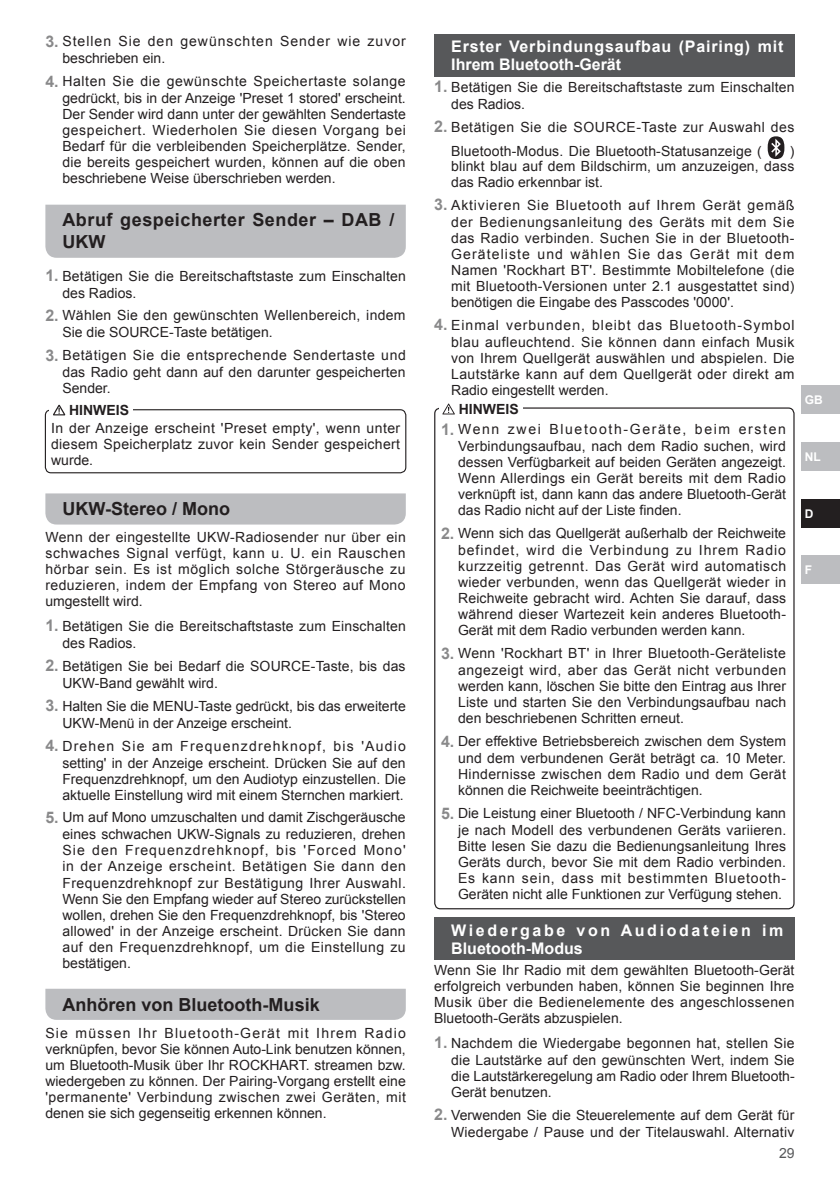
<style>
.page{position:relative;width:840px;height:1191px;background:#fff}
.page>*{position:absolute;margin:0;border:0;box-sizing:border-box;transform-origin:0 0}
.t1{font:700 18px "Arial";color:#231f20}
.t2{font:700 18px/22px "Arial";letter-spacing:.03em;color:#231f20}
.t3{font:700 16px/18px "Arial";letter-spacing:.05em;color:#fff}
.t4{font:700 16px/18px "Arial";letter-spacing:.165em;color:#fff}
.t5{font:14px/16.2px "Arial";color:#231f20;text-align:justify}
.t6{font:14px/17px "Arial";letter-spacing:.02em;color:#231f20}
.t7{font:14px/17px "Arial";letter-spacing:.07em;color:#231f20}
.t8{font:700 14px "Arial";color:#231f20}
.t9{font:14px "Arial";color:#57585a}
.t10{font:700 12px "Arial";color:#fff}
.s1{font-weight:700;font-size:16px;color:#89898a}
</style>
<div class="page">
<div style="left:801px;top:386px;width:38px;height:28px;background:#bcbdc0"></div>
<div style="left:801px;top:442px;width:38px;height:29px;background:#bcbdc0"></div>
<div style="left:801px;top:499px;width:38px;height:28px;background:#231f20"></div>
<div style="left:801px;top:556px;width:38px;height:28px;background:#bcbdc0"></div>
<div style="left:45px;top:205px;width:360px;height:53px;background:#bcbdc0"></div>
<div style="left:45px;top:409px;width:361px;height:64px;border:1px solid #231f20;border-radius:6px"></div>
<div style="left:45px;top:493px;width:360px;height:31px;background:#bcbdc0"></div>
<div style="left:45px;top:988px;width:360px;height:31px;background:#bcbdc0"></div>
<div style="left:49px;top:403px;width:84px;height:14px;background:#fff"></div>
<svg style="left:53px;top:405px;width:12px;height:10px"></svg>
<div style="left:434px;top:34px;width:360px;height:43px;background:#57585a"></div>
<div style="left:434px;top:917px;width:360px;height:43px;background:#57585a"></div>
<svg style="left:767px;top:136px;width:17px;height:23px"></svg>
<svg style="left:442px;top:403px;width:12px;height:11px"></svg>
<p class="t7" style="left:62px;top:34px;width:345px;text-indent:-17px"><span class="s1">3.</span> Stellen Sie den gewünschten Sender wie zuvor beschrieben ein.</p>
<p class="t5" style="left:62px;top:75px;width:345px;text-indent:-17px"><span class="s1">4.</span> Halten Sie die gewünschte Speichertaste solange gedrückt, bis in der Anzeige 'Preset 1 stored' erscheint.<br>Der Sender wird dann unter der gewählten Sendertaste gespeichert. Wiederholen Sie diesen Vorgang bei Bedarf für die verbleibenden Speicherplätze. Sender, die bereits gespeichert wurden, können auf die oben beschriebene Weise überschrieben werden.</p>
<p class="t2" style="left:62px;top:211px;width:333px">Abruf gespeicherter Sender – DAB /<br>UKW</p>
<p class="t5" style="left:62px;top:268px;width:345px;line-height:17px;text-indent:-17px"><span class="s1">1.</span> Betätigen Sie die Bereitschaftstaste zum Einschalten des Radios.</p>
<p class="t6" style="left:62px;top:308px;width:344px;text-indent:-17px"><span class="s1">2.</span> Wählen Sie den gewünschten Wellenbereich, indem<br>Sie die SOURCE-Taste betätigen.</p>
<p class="t5" style="left:62px;top:348px;width:345px;text-indent:-17px"><span class="s1">3.</span> Betätigen Sie die entsprechende Sendertaste und das Radio geht dann auf den darunter gespeicherten Sender.</p>
<p class="t8" style="left:69px;top:405px;width:61px">HINWEIS</p>
<p class="t5" style="left:51px;top:421px;width:350px">In der Anzeige erscheint 'Preset empty', wenn unter diesem Speicherplatz zuvor kein Sender gespeichert wurde.</p>
<p class="t1" style="left:62px;top:502px;width:169px">UKW-Stereo / Mono</p>
<p class="t5" style="left:45px;top:530px;width:362px">Wenn der eingestellte UKW-Radiosender nur über ein schwaches Signal verfügt, kann u. U. ein Rauschen hörbar sein. Es ist möglich solche Störgeräusche zu reduzieren, indem der Empfang von Stereo auf Mono umgestellt wird.</p>
<p class="t5" style="left:62px;top:618px;width:345px;line-height:17px;text-indent:-17px"><span class="s1">1.</span> Betätigen Sie die Bereitschaftstaste zum Einschalten des Radios.</p>
<p class="t5" style="left:62px;top:658px;width:344px;line-height:17px;text-indent:-17px"><span class="s1">2.</span> Betätigen Sie bei Bedarf die SOURCE-Taste, bis das<br>UKW-Band gewählt wird.</p>
<p class="t5" style="left:62px;top:698px;width:345px;line-height:17px;text-indent:-17px"><span class="s1">3.</span> Halten Sie die MENU-Taste gedrückt, bis das erweiterte<br>UKW-Menü in der Anzeige erscheint.</p>
<p class="t5" style="left:62px;top:738px;width:345px;text-indent:-17px"><span class="s1">4.</span> Drehen Sie am Frequenzdrehknopf, bis 'Audio setting' in der Anzeige erscheint. Drücken Sie auf den Frequenzdrehknopf, um den Audiotyp einzustellen. Die aktuelle Einstellung wird mit einem Sternchen markiert.</p>
<p class="t5" style="left:62px;top:810px;width:345px;text-indent:-17px"><span class="s1">5.</span> Um auf Mono umzuschalten und damit Zischgeräusche eines schwachen UKW-Signals zu reduzieren, drehen Sie den Frequenzdrehknopf, bis 'Forced Mono' in der Anzeige erscheint. Betätigen Sie dann den Frequenzdrehknopf zur Bestätigung Ihrer Auswahl.<br>Wenn Sie den Empfang wieder auf Stereo zurückstellen wollen, drehen Sie den Frequenzdrehknopf, bis 'Stereo allowed' in der Anzeige erscheint. Drücken Sie dann auf den Frequenzdrehknopf, um die Einstellung zu bestätigen.</p>
<p class="t1" style="left:62px;top:997px;width:259px">Anhören von Bluetooth-Musik</p>
<p class="t5" style="left:45px;top:1026px;width:362px">Sie müssen Ihr Bluetooth-Gerät mit Ihrem Radio verknüpfen, bevor Sie können Auto-Link benutzen können, um Bluetooth-Musik über Ihr ROCKHART. streamen bzw. wiedergeben zu können. Der Pairing-Vorgang erstellt eine 'permanente' Verbindung zwischen zwei Geräten, mit denen sie sich gegenseitig erkennen können.</p>
<p class="t3" style="left:451px;top:39px;width:333px">Erster Verbindungsaufbau (Pairing) mit<br>Ihrem Bluetooth-Gerät</p>
<p class="t5" style="left:451px;top:80px;width:345px;line-height:17px;text-indent:-17px"><span class="s1">1.</span> Betätigen Sie die Bereitschaftstaste zum Einschalten des Radios.</p>
<p class="t5" style="left:451px;top:116px;width:344px;line-height:24px;text-indent:-17px"><span class="s1">2.</span> Betätigen Sie die SOURCE-Taste zur Auswahl des<br>Bluetooth-Modus. Die Bluetooth-Statusanzeige (</p>
<p class="t5" style="left:451px;top:145px;width:344px;line-height:15.6px;text-indent:338px">) blinkt blau auf dem Bildschirm, um anzuzeigen, dass das Radio erkennbar ist.</p>
<p class="t5" style="left:451px;top:198px;width:344px;text-indent:-17px"><span class="s1">3.</span> Aktivieren Sie Bluetooth auf Ihrem Gerät gemäß der Bedienungsanleitung des Geräts mit dem Sie das Radio verbinden. Suchen Sie in der Bluetooth-Geräteliste und wählen Sie das Gerät mit dem Namen 'Rockhart BT'. Bestimmte Mobiltelefone (die mit Bluetooth-Versionen unter 2.1 ausgestattet sind) benötigen die Eingabe des Passcodes '0000'.</p>
<p class="t5" style="left:451px;top:318px;width:345px;text-indent:-17px"><span class="s1">4.</span> Einmal verbunden, bleibt das Bluetooth-Symbol blau aufleuchtend. Sie können dann einfach Musik von Ihrem Quellgerät auswählen und abspielen. Die Lautstärke kann auf dem Quellgerät oder direkt am Radio eingestellt werden.</p>
<p class="t5" style="left:458px;top:423px;width:329px;text-indent:-17px"><span class="s1">1.</span> Wenn zwei Bluetooth-Geräte, beim ersten Verbindungsaufbau, nach dem Radio suchen, wird dessen Verfügbarkeit auf beiden Geräten angezeigt.<br>Wenn Allerdings ein Gerät bereits mit dem Radio verknüpft ist, dann kann das andere Bluetooth-Gerät das Radio nicht auf der Liste finden.</p>
<p class="t5" style="left:458px;top:526px;width:329px;text-indent:-17px"><span class="s1">2.</span> Wenn sich das Quellgerät außerhalb der Reichweite befindet, wird die Verbindung zu Ihrem Radio kurzzeitig getrennt. Das Gerät wird automatisch wieder verbunden, wenn das Quellgerät wieder in Reichweite gebracht wird. Achten Sie darauf, dass während dieser Wartezeit kein anderes Bluetooth-Gerät mit dem Radio verbunden werden kann.</p>
<p class="t5" style="left:458px;top:646px;width:329px;text-indent:-17px"><span class="s1">3.</span> Wenn 'Rockhart BT' in Ihrer Bluetooth-Geräteliste angezeigt wird, aber das Gerät nicht verbunden werden kann, löschen Sie bitte den Eintrag aus Ihrer Liste und starten Sie den Verbindungsaufbau nach den beschriebenen Schritten erneut.</p>
<p class="t5" style="left:458px;top:734px;width:329px;text-indent:-17px"><span class="s1">4.</span> Der effektive Betriebsbereich zwischen dem System und dem verbundenen Gerät beträgt ca. 10 Meter.<br>Hindernisse zwischen dem Radio und dem Gerät können die Reichweite beeinträchtigen.</p>
<p class="t5" style="left:458px;top:806px;width:329px;text-indent:-17px"><span class="s1">5.</span> Die Leistung einer Bluetooth / NFC-Verbindung kann je nach Modell des verbundenen Geräts variieren.<br>Bitte lesen Sie dazu die Bedienungsanleitung Ihres Geräts durch, bevor Sie mit dem Radio verbinden.<br>Es kann sein, dass mit bestimmten Bluetooth-Geräten nicht alle Funktionen zur Verfügung stehen.</p>
<p class="t8" style="left:458px;top:404px;width:61px">HINWEIS</p>
<p class="t4" style="left:451px;top:922px;width:333px">Wiedergabe von Audiodateien im<br>Bluetooth-Modus</p>
<p class="t5" style="left:434px;top:963px;width:361px">Wenn Sie Ihr Radio mit dem gewählten Bluetooth-Gerät erfolgreich verbunden haben, können Sie beginnen Ihre Musik über die Bedienelemente des angeschlossenen Bluetooth-Geräts abzuspielen.</p>
<p class="t5" style="left:451px;top:1035px;width:345px;text-indent:-17px"><span class="s1">1.</span> Nachdem die Wiedergabe begonnen hat, stellen Sie die Lautstärke auf den gewünschten Wert, indem Sie die Lautstärkeregelung am Radio oder Ihrem Bluetooth-Gerät benutzen.</p>
<p class="t5" style="left:434px;top:1107px;width:361px;line-height:17px;text-align:right"><span class="s1">2.</span> Verwenden Sie die Steuerelemente auf dem Gerät für<br>Wiedergabe / Pause und der Titelauswahl. Alternativ</p>
<p class="t9" style="left:778px;top:1147px;width:17px">29</p>
<p class="t10" style="left:804px;top:395px;width:19px">GB</p>
<p class="t10" style="left:804px;top:452px;width:17px">NL</p>
<p class="t10" style="left:804px;top:509px;width:10px">D</p>
<p class="t10" style="left:804px;top:565px;width:9px">F</p>
</div>
